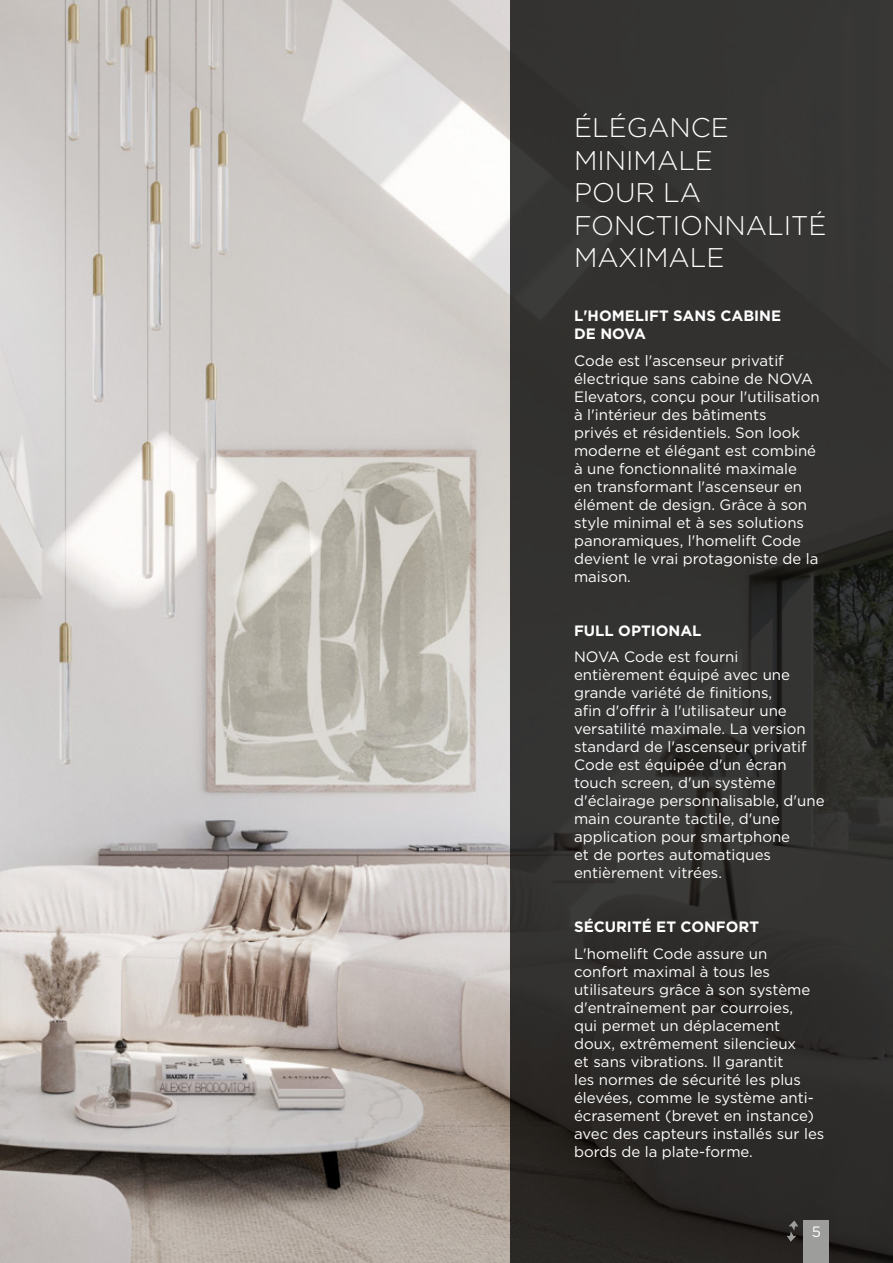
<style>
.page{position:relative;width:893px;height:1263px;background:#fff}
.page>*{position:absolute;margin:0;border:0;box-sizing:border-box;transform-origin:0 0}
.t1{font:300 27px/32.4px "Gotham";color:#fff}
.t2{font:15px/18px "Gotham";color:#fff}
.t3{font:700 15px/18px "Gotham";color:#fff}
.t4{font:15px "Gotham";color:#fff}
</style>
<div class="page">
<img style="left:0;top:0;width:510px;height:1263px">
<svg style="left:510px;top:0;width:383px;height:1263px;background:#302f2e"></svg>
<div style="left:804px;top:1220px;width:25px;height:43px;background:#9d9d9c"></div>
<svg style="left:787px;top:1220px;width:11px;height:22px"></svg>
<h1 class="t1" style="left:574px;top:111px;width:254px">ÉLÉGANCE<br>MINIMALE<br>POUR LA<br>FONCTIONNALITÉ<br>MAXIMALE</h1>
<p class="t3" style="left:574px;top:307px;width:209px">L'HOMELIFT SANS CABINE<br>DE NOVA</p>
<p class="t2" style="left:574px;top:351px;width:247px">Code est l'ascenseur privatif électrique sans cabine de NOVA<br>Elevators, conçu pour l'utilisation à l'intérieur des bâtiments<br>privés et résidentiels. Son look moderne et élégant est combiné à une fonctionnalité maximale<br>en transformant l'ascenseur en élément de design. Grâce à son style minimal et à ses solutions panoramiques, l'homelift Code devient le vrai protagoniste de la maison.</p>
<p class="t3" style="left:574px;top:621px;width:129px">FULL OPTIONAL</p>
<p class="t2" style="left:574px;top:647px;width:252px">NOVA Code est fourni entièrement équipé avec une grande variété de finitions,<br>afin d'offrir à l'utilisateur une versatilité maximale. La version standard de l'ascenseur privatif<br>Code est équipée d'un écran touch screen, d'un système d'éclairage personnalisable, d'une main courante tactile, d'une application pour smartphone<br>et de portes automatiques entièrement vitrées.</p>
<p class="t3" style="left:574px;top:918px;width:187px">SÉCURITÉ ET CONFORT</p>
<p class="t2" style="left:574px;top:944px;width:252px">L'homelift Code assure un confort maximal à tous les utilisateurs grâce à son système d'entraînement par courroies,<br>qui permet un déplacement doux, extrêmement silencieux<br>et sans vibrations. Il garantit<br>les normes de sécurité les plus élevées, comme le système anti&shy;écrasement (brevet en instance) avec des capteurs installés sur les bords de la plate-forme.</p>
<p class="t4" style="left:812px;top:1222px;width:11px">5</p>
</div>
